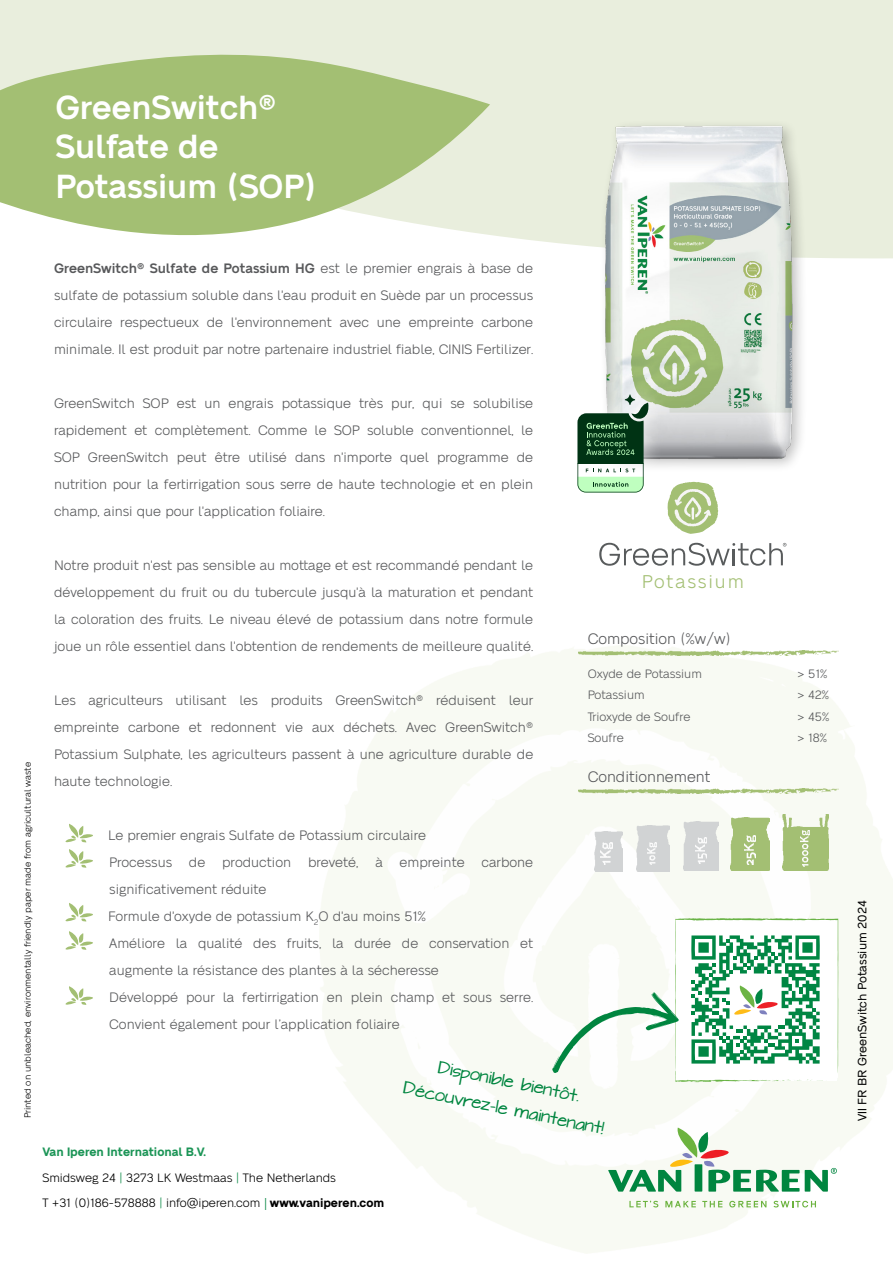
<style>
.page{position:relative;width:893px;height:1263px;background:#fff}
.page>*{position:absolute;margin:0;border:0;box-sizing:border-box;transform-origin:0 0}
.t1{font:600 33px/39.6px "Neue Alte Grotesk";color:#fff}
.t2{font:18.15px "Neue Alte Grotesk";letter-spacing:.1em;color:#a3bf73}
.t3{font:15px/27px "Architects Daughter";color:#00853f;text-align:center}
.t4{font:15px "Neue Alte Grotesk";color:#58595b}
.t5{font:13.5px/27px "Neue Alte Grotesk";color:#58595b;text-align:justify}
.t6{font:12px/25.5px "Neue Alte Grotesk";color:#000}
.t7{font:12px/21.5px "Neue Alte Grotesk";color:#58595b}
.t8{font:12px "Neue Alte Grotesk";color:#000}
.t9{font:9px "Neue Alte Grotesk";color:#000}
.s1{font-weight:600}
.s2{font-weight:700;color:#1c9557}
.s3{color:#00853f}
.s4{font-family:"Minion Pro";color:#00853f}
.s5{font-weight:700}
</style>
<div class="page">
<img style="left:320px;top:646px;width:572px;height:607px">
<div style="left:0;top:0;width:893px;height:259px;background:#e9eedd"></div>
<svg style="left:0;top:34px;width:490px;height:225px;fill:#a3bf73"></svg>
<svg style="left:608px;top:1127px;width:229px;height:64px"></svg>
<svg style="left:629px;top:1201px;width:29px;height:6px"></svg>
<svg style="left:665px;top:1201px;width:31px;height:6px"></svg>
<svg style="left:702px;top:1201px;width:20px;height:6px"></svg>
<svg style="left:729px;top:1201px;width:37px;height:6px"></svg>
<svg style="left:773px;top:1201px;width:43px;height:6px"></svg>
<img style="left:581px;top:112px;width:236px;height:370px">
<svg style="left:667px;top:482px;width:51px;height:52px"></svg>
<svg style="left:599px;top:543px;width:187px;height:23px"></svg>
<svg style="left:65px;top:986px;width:28px;height:19px"></svg>
<svg style="left:65px;top:824px;width:28px;height:44px"></svg>
<svg style="left:65px;top:903px;width:28px;height:19px"></svg>
<svg style="left:65px;top:931px;width:28px;height:19px"></svg>
<img style="left:578px;top:788px;width:260px;height:5px">
<img style="left:594px;top:831px;width:29px;height:40px">
<img style="left:601px;top:842px;width:11px;height:22px">
<img style="left:683px;top:821px;width:36px;height:50px">
<img style="left:695px;top:837px;width:11px;height:27px">
<div style="left:731px;top:818px;width:38px;height:53px;background:#a3bf73"></div>
<img style="left:744px;top:835px;width:11px;height:29px">
<img style="left:782px;top:815px;width:47px;height:56px">
<img style="left:801px;top:831px;width:8px;height:35px">
<img style="left:636px;top:825px;width:33px;height:46px">
<img style="left:648px;top:842px;width:9px;height:22px">
<img style="left:578px;top:651px;width:260px;height:5px">
<svg style="left:552px;top:918px;width:287px;height:164px"></svg>
<div style="left:558px;top:376px;width:110px;height:136px;background:#fff;opacity:.5"></div>
<svg style="left:625px;top:395px;width:10px;height:10px"></svg>
<svg style="left:577px;top:403px;width:73px;height:89px"></svg>
<h1 class="t1" style="left:56px;top:88px;width:262px">GreenSwitch®<br>Sulfate de<br>Potassium (SOP)</h1>
<p class="t5" style="left:54px;top:255px;width:481px"><span class="s1">GreenSwitch® Sulfate de Potassium HG</span> est le premier engrais à base de sulfate de potassium soluble dans l'eau produit en Suède par un processus circulaire respectueux de l'environnement avec une empreinte carbone minimale. Il est produit par notre partenaire industriel fiable, CINIS Fertilizer.</p>
<p class="t5" style="left:54px;top:390px;width:481px">GreenSwitch SOP est un engrais potassique très pur, qui se solubilise rapidement et complètement. Comme le SOP soluble conventionnel, le SOP GreenSwitch peut être utilisé dans n'importe quel programme de nutrition pour la fertirrigation sous serre de haute technologie et en plein champ, ainsi que pour l'application foliaire.</p>
<p class="t9" style="left:23px;top:1118px;width:358px;rotate:-90deg">Printed on unbleached, environmentally friendly paper made from agricultural waste</p>
<p class="t5" style="left:54px;top:552px;width:481px">Notre produit n'est pas sensible au mottage et est recommandé pendant le développement du fruit ou du tubercule jusqu'à la maturation et pendant la coloration des fruits. Le niveau élevé de potassium dans notre formule joue un rôle essentiel dans l'obtention de rendements de meilleure qualité.</p>
<p class="t5" style="left:54px;top:687px;width:481px">Les agriculteurs utilisant les produits GreenSwitch® réduisent leur empreinte carbone et redonnent vie aux déchets. Avec GreenSwitch® Potassium Sulphate, les agriculteurs passent à une agriculture durable de haute technologie.</p>
<p class="t5" style="left:108px;top:822px;width:427px;text-align:left">Le premier engrais Sulfate de Potassium circulaire<br>Processus de production breveté, à empreinte carbone significativement réduite<br>Formule d'oxyde de potassium K<sub>2</sub>O d'au moins 51%<br>Améliore la qualité des fruits, la durée de conservation et augmente la résistance des plantes à la sécheresse<br>Développé pour la fertirrigation en plein champ et sous serre.<br>Convient également pour l’application foliaire</p>
<h2 class="t2" style="left:642px;top:572px;width:103px">Potassium</h2>
<p class="t4" style="left:588px;top:630px;width:144px">Composition (%w/w)</p>
<p class="t7" style="left:588px;top:663px;width:116px">Oxyde de Potassium<br>Potassium<br>Trioxyde de Soufre<br>Soufre</p>
<p class="t7" style="left:797px;top:663px;width:33px">&gt; 51% &gt; 42% &gt; 45% &gt; 18%</p>
<p class="t4" style="left:588px;top:769px;width:124px">Conditionnement</p>
<p class="t6" style="left:43px;top:1140px;width:343px"><span class="s2">Van Iperen International B.V.<br></span>Smidsweg 24 <span class="s3">|</span> 3273 LK Westmaas <span class="s3">|</span> The Netherlands<br>T +31 (0)186-578888 <span class="s3">|</span> info@iperen.com <span class="s4">|</span> <span class="s5">www.vaniperen.com</span></p>
<p class="t3" style="left:412px;top:1048px;width:206px;rotate:12deg">Disponible bientôt.<br>Découvrez-le maintenant!</p>
<p class="t8" style="left:856px;top:1121px;width:222px;rotate:-90deg">VII FR BR GreenSwitch Potassium 2024</p>
</div>
